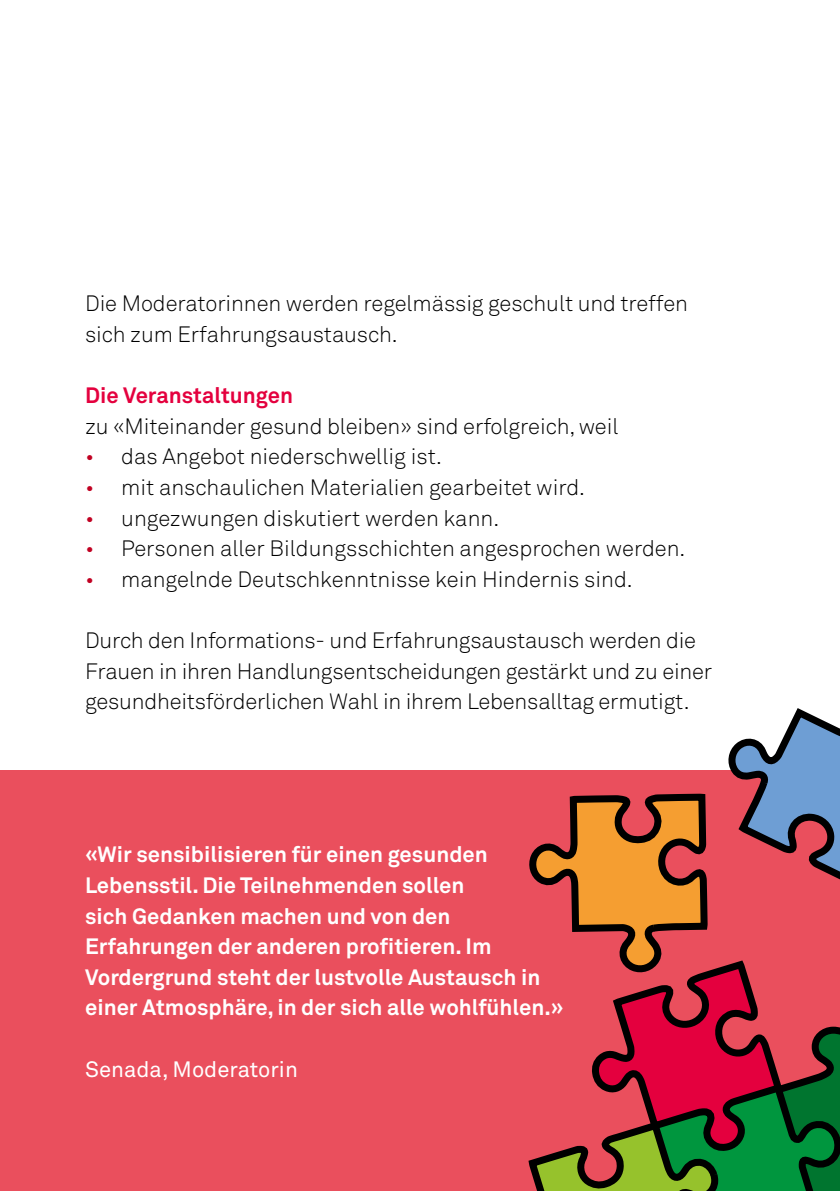
<style>
.page{position:relative;width:840px;height:1191px;background:#fff}
.page>*{position:absolute;margin:0;border:0;box-sizing:border-box;transform-origin:0 0}
.t1{font:300 22px/30.6px "Akkurat";letter-spacing:-.005em;color:#000}
.t2{font:700 22px/30.6px "Akkurat";color:#fff}
.t3{font:700 22px "Akkurat";color:#e4003e}
.t4{font:22px "Akkurat";color:#fff}
.s1{color:#c10122}
</style>
<div class="page">
<div style="left:0;top:770px;width:839px;height:421px;background:#ea4f5d"></div>
<svg style="left:530px;top:708px;width:309px;height:483px"></svg>
<p class="t1" style="left:85px;top:289px;width:604px">Die Moderatorinnen werden regelmässig geschult und treffen sich zum Erfahrungsaustausch.</p>
<p class="t3" style="left:85px;top:381px;width:209px">Die Veranstaltungen</p>
<p class="t1" style="left:85px;top:411px;width:534px">zu «Miteinander gesund bleiben» sind erfolgreich, weil</p>
<p class="t1" style="left:85px;top:442px;width:358px"><span class="s1">•</span> das Angebot niederschwellig ist.</p>
<p class="t1" style="left:85px;top:472px;width:501px"><span class="s1">•</span> mit anschaulichen Materialien gearbeitet wird.</p>
<p class="t1" style="left:85px;top:503px;width:415px"><span class="s1">•</span> ungezwungen diskutiert werden kann.</p>
<p class="t1" style="left:85px;top:533px;width:601px"><span class="s1">•</span> Personen aller Bildungsschichten angesprochen werden.</p>
<p class="t1" style="left:85px;top:564px;width:548px"><span class="s1">•</span> mangelnde Deutschkenntnisse kein Hindernis sind.</p>
<p class="t1" style="left:85px;top:625px;width:628px">Durch den Informations- und Erfahrungsaustausch werden die<br>Frauen in ihren Handlungsentscheidungen gestärkt und zu einer gesundheitsförderlichen Wahl in ihrem Lebensalltag ermutigt.</p>
<p class="t2" style="left:85px;top:839px;width:480px">«Wir sensibilisieren für einen gesunden Lebensstil. Die Teilnehmenden sollen<br>sich Gedanken machen und von den Erfahrungen der anderen profitieren. Im Vordergrund steht der lustvolle Austausch in einer Atmosphäre, in der sich alle wohlfühlen.»</p>
<p class="t4" style="left:85px;top:1056px;width:214px">Senada, Moderatorin</p>
</div>
